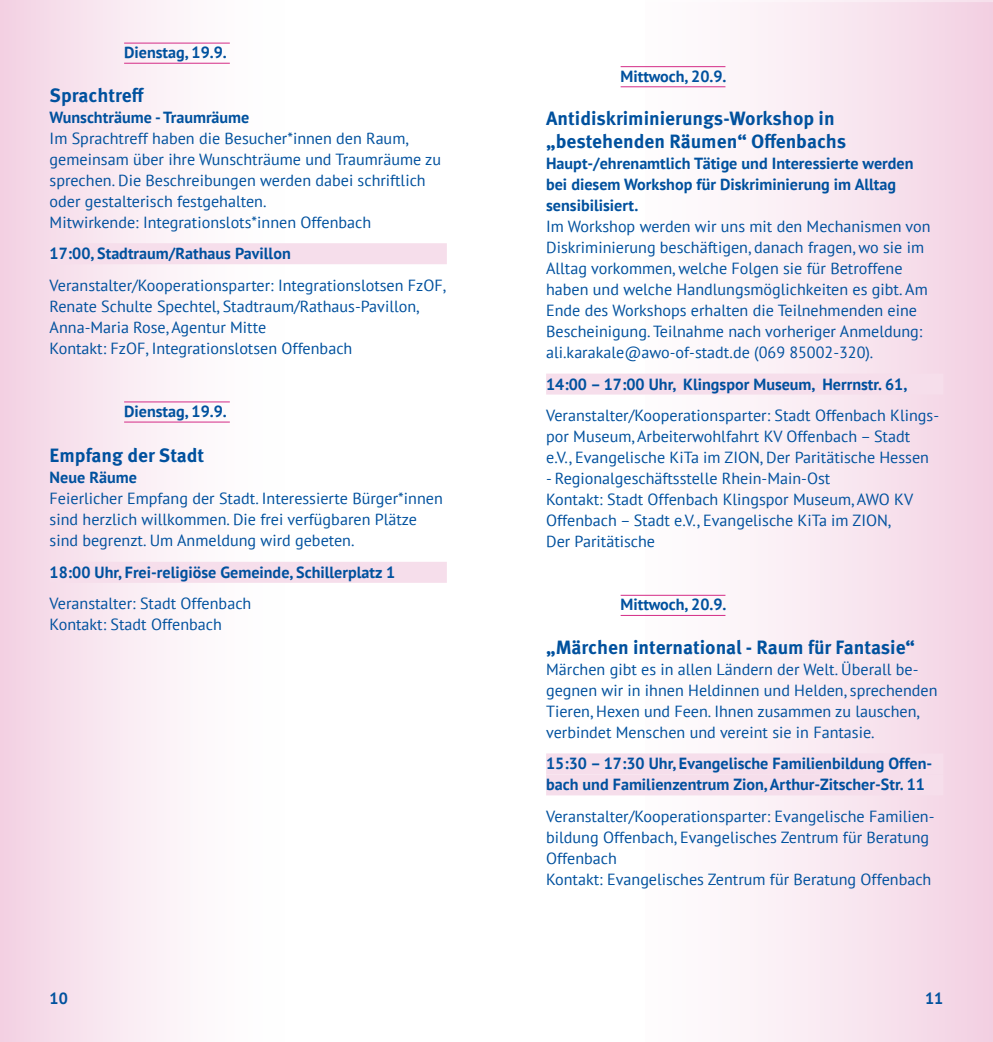
<style>
.page{position:relative;width:993px;height:1042px;background:#fff}
.page>*{position:absolute;margin:0;border:0;box-sizing:border-box;transform-origin:0 0}
.t1{font:700 19.25px/22.8px "Meta Pro";color:#00519e}
.t2{font:16.1px/21px "PT Sans";color:#00519e}
.t3{font:700 16.1px/21px "PT Sans";color:#00519e}
</style>
<div class="page">
<div style="left:0;top:0;width:348px;height:1042px;background:linear-gradient(to right,#f4d7e7,#fff)"></div>
<div style="left:645px;top:0;width:347px;height:1042px;background:linear-gradient(to right,#fff,#f3d2e4)"></div>
<hr style="left:645px;top:0;width:347px;height:2px;background:#f6deeb">
<hr style="left:620px;top:86px;width:105px;height:1px;background:#d42b86">
<div style="left:546px;top:373px;width:397px;height:21px;background:#f6deeb"></div>
<hr style="left:620px;top:615px;width:105px;height:1px;background:#d42b86">
<div style="left:546px;top:753px;width:397px;height:21px;background:#f6deeb"></div>
<div style="left:546px;top:774px;width:397px;height:21px;background:#f6deeb"></div>
<hr style="left:620px;top:66px;width:105px;height:1px;background:#d42b86">
<hr style="left:620px;top:595px;width:105px;height:1px;background:#d42b86">
<hr style="left:124px;top:63px;width:106px;height:1px;background:#d42b86">
<div style="left:50px;top:243px;width:396px;height:21px;background:#f6deeb"></div>
<hr style="left:124px;top:422px;width:106px;height:1px;background:#d42b86">
<div style="left:50px;top:562px;width:396px;height:21px;background:#f6deeb"></div>
<hr style="left:124px;top:43px;width:106px;height:1px;background:#d42b86">
<hr style="left:124px;top:401px;width:106px;height:1px;background:#d42b86">
<p class="t3" style="left:124px;top:41px;width:104px">Dienstag, 19.9.</p>
<p class="t1" style="left:50px;top:82px;width:96px">Sprachtreff</p>
<p class="t3" style="left:50px;top:106px;width:201px">Wunschträume - Traumräume</p>
<p class="t2" style="left:50px;top:127px;width:393px">Im Sprachtreff haben die Besucher*innen den Raum, gemeinsam über ihre Wunschträume und Traumräume zu sprechen. Die Beschreibungen werden dabei schriftlich oder gestalterisch festgehalten.<br>Mitwirkende: Integrationslots*innen Offenbach</p>
<p class="t3" style="left:50px;top:243px;width:242px">17:00, Stadtraum/Rathaus Pavillon</p>
<p class="t2" style="left:50px;top:274px;width:397px">Veranstalter/Kooperationsparter: Integrationslotsen FzOF, Renate Schulte Spechtel, Stadtraum/Rathaus-Pavillon, Anna-Maria Rose, Agentur Mitte<br>Kontakt: FzOF, Integrationslotsen Offenbach</p>
<p class="t3" style="left:124px;top:400px;width:104px">Dienstag, 19.9.</p>
<p class="t1" style="left:50px;top:443px;width:156px">Empfang der Stadt</p>
<p class="t3" style="left:50px;top:467px;width:89px">Neue Räume</p>
<p class="t2" style="left:50px;top:488px;width:394px">Feierlicher Empfang der Stadt. Interessierte Bürger*innen sind herzlich willkommen. Die frei verfügbaren Plätze sind begrenzt. Um Anmeldung wird gebeten.</p>
<p class="t3" style="left:50px;top:561px;width:347px">18:00 Uhr, Frei-religiöse Gemeinde, Schillerplatz 1</p>
<p class="t2" style="left:50px;top:593px;width:203px">Veranstalter: Stadt Offenbach<br>Kontakt: Stadt Offenbach</p>
<p class="t3" style="left:620px;top:65px;width:107px">Mittwoch, 20.9.</p>
<p class="t1" style="left:546px;top:106px;width:301px">Antidiskriminierungs-Workshop in „bestehenden Räumen“ Offenbachs</p>
<p class="t3" style="left:546px;top:153px;width:369px">Haupt-/ehrenamtlich Tätige und Interessierte werden bei diesem Workshop für Diskriminierung im Alltag sensibilisiert.</p>
<p class="t2" style="left:546px;top:215px;width:386px">Im Workshop werden wir uns mit den Mechanismen von Diskriminierung beschäftigen, danach fragen, wo sie im Alltag vorkommen, welche Folgen sie für Betroffene haben und welche Handlungsmöglichkeiten es gibt. Am Ende des Workshops erhalten die Teilnehmenden eine Bescheinigung. Teilnahme nach vorheriger Anmeldung: ali.karakale@awo-of-stadt.de (069 85002-320).</p>
<p class="t3" style="left:546px;top:373px;width:362px">14:00 – 17:00 Uhr, Klingspor Museum, Herrnstr. 61,</p>
<p class="t2" style="left:546px;top:404px;width:394px">Veranstalter/Kooperationsparter: Stadt Offenbach Klings&shy;por Museum, Arbeiterwohlfahrt KV Offenbach – Stadt e.V., Evangelische KiTa im ZION, Der Paritätische Hessen</p>
<p class="t2" style="left:546px;top:467px;width:368px">- Regionalgeschäftsstelle Rhein-Main-Ost<br>Kontakt: Stadt Offenbach Klingspor Museum, AWO KV Offenbach – Stadt e.V., Evangelische KiTa im ZION, Der Paritätische</p>
<p class="t3" style="left:620px;top:594px;width:107px">Mittwoch, 20.9.</p>
<p class="t1" style="left:546px;top:634px;width:370px">„Märchen international - Raum für Fantasie“</p>
<p class="t2" style="left:546px;top:658px;width:393px">Märchen gibt es in allen Ländern der Welt. Überall be&shy;gegnen wir in ihnen Heldinnen und Helden, sprechenden Tieren, Hexen und Feen. Ihnen zusammen zu lauschen, verbindet Menschen und vereint sie in Fantasie.</p>
<p class="t3" style="left:546px;top:753px;width:387px">15:30 – 17:30 Uhr, Evangelische Familienbildung Offen&shy;bach und Familienzentrum Zion, Arthur-Zitscher-Str. 11</p>
<p class="t2" style="left:546px;top:805px;width:390px">Veranstalter/Kooperationsparter: Evangelische Familien&shy;bildung Offenbach, Evangelisches Zentrum für Beratung Offenbach<br>Kontakt: Evangelisches Zentrum für Beratung Offenbach</p>
<p class="t3" style="left:50px;top:988px;width:20px">10</p>
<p class="t3" style="left:924px;top:988px;width:20px">11</p>
</div>
